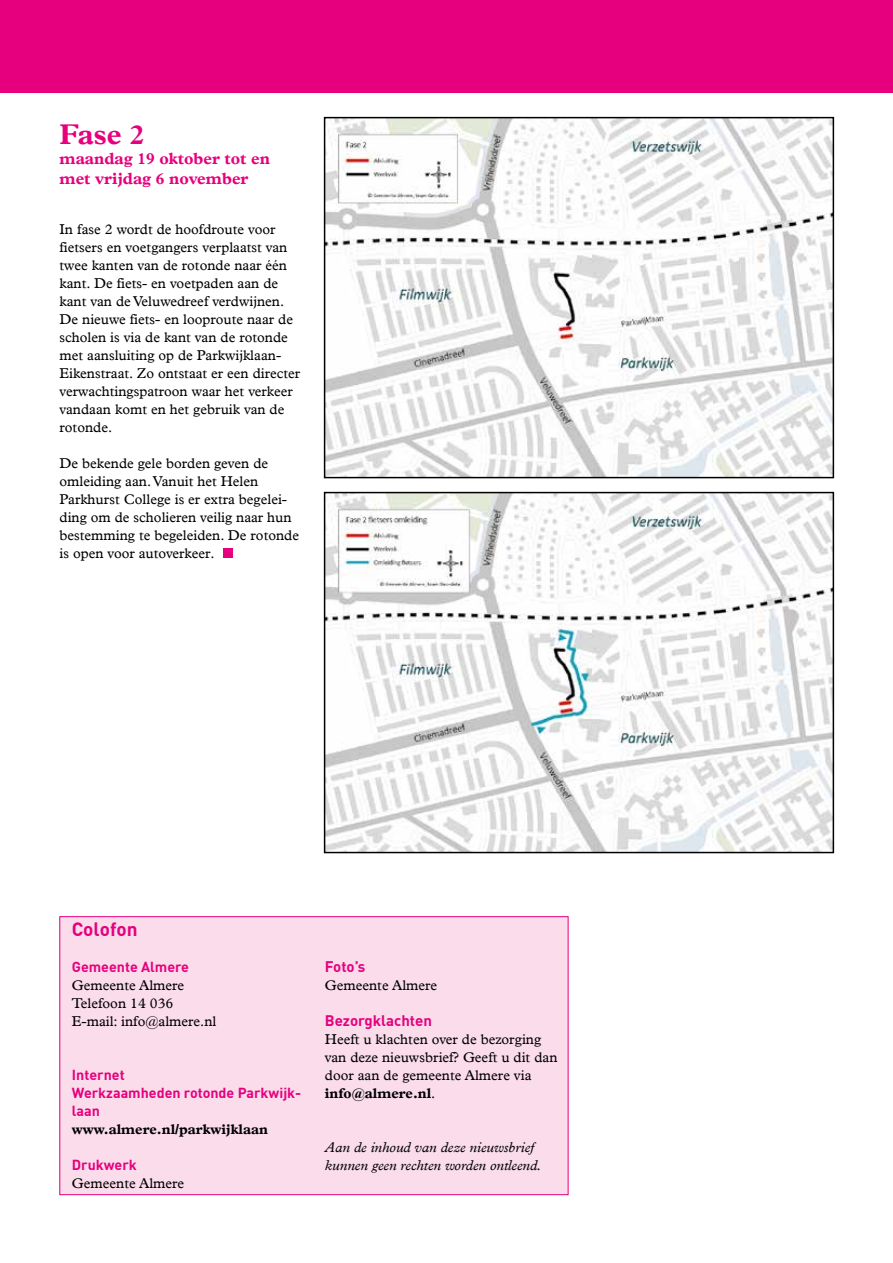
<style>
.page{position:relative;width:893px;height:1263px;background:#fff}
.page>*{position:absolute;margin:0;border:0;box-sizing:border-box;transform-origin:0 0}
.t1{font:700 28.5px "Plantin";color:#e6007d}
.t2{font:700 18.9px "DIN";color:#e6007d}
.t3{font:700 16.5px/19.8px "Plantin";color:#e6007d}
.t4{font:700 15px "DIN";color:#e6007d}
.t5{font:14.25px/18px "Plantin";color:#000}
.t6{font:700 14.25px/18px "DIN";color:#e6007d}
.t7{font:italic 14.25px/18px "Plantin";color:#000}
.t8{font:700 14.25px "Plantin";color:#000}
.s1{font-weight:700}
</style>
<div class="page">
<div style="left:59px;top:916px;width:510px;height:279px;background:#fadceb"></div>
<div style="left:0;top:0;width:893px;height:92px;background:#e6007d"></div>
<div style="left:223px;top:548px;width:10px;height:10px;background:#e6007d"></div>
<img style="left:327px;top:120px;width:504px;height:355px">
<div style="left:324px;top:117px;width:510px;height:361px;border:2px solid #000"></div>
<img style="left:327px;top:495px;width:504px;height:355px">
<div style="left:324px;top:492px;width:510px;height:361px;border:2px solid #000"></div>
<h1 class="t1" style="left:60px;top:117px;width:87px">Fase 2</h1>
<p class="t3" style="left:60px;top:148px;width:212px">maandag 19 oktober tot en met vrijdag 6 november</p>
<p class="t5" style="left:60px;top:220px;width:242px">In fase 2 wordt de hoofdroute voor fietsers en voetgangers verplaatst van twee kanten van de rotonde naar één kant. De fiets- en voetpaden aan de kant van de Veluwedreef verdwijnen.<br>De nieuwe fiets- en looproute naar de scholen is via de kant van de rotonde met aansluiting op de Parkwijklaan-Eikenstraat. Zo ontstaat er een directer verwachtingspatroon waar het verkeer vandaan komt en het gebruik van de rotonde.</p>
<p class="t5" style="left:60px;top:454px;width:241px">De bekende gele borden geven de omleiding aan. Vanuit het Helen Parkhurst College is er extra begelei&shy;ding om de scholieren veilig naar hun bestemming te begeleiden. De rotonde is open voor autoverkeer.</p>
<h2 class="t2" style="left:72px;top:917px;width:67px">Colofon</h2>
<p class="t6" style="left:72px;top:957px;width:119px">Gemeente Almere</p>
<p class="t5" style="left:72px;top:976px;width:146px">Gemeente Almere<br>Telefoon 14 036<br>E-mail: info@almere.nl</p>
<p class="t6" style="left:72px;top:1065px;width:231px">Internet<br>Werkzaamheden rotonde Parkwijk&shy;laan</p>
<p class="t8" style="left:72px;top:1121px;width:198px">www.almere.nl/parkwijklaan</p>
<p class="t6" style="left:72px;top:1155px;width:66px">Drukwerk</p>
<p class="t5" style="left:72px;top:1174px;width:114px">Gemeente Almere</p>
<p class="t4" style="left:325px;top:957px;width:42px">Foto’s</p>
<p class="t5" style="left:325px;top:976px;width:114px">Gemeente Almere</p>
<p class="t4" style="left:325px;top:1011px;width:109px">Bezorgklachten</p>
<p class="t5" style="left:325px;top:1030px;width:234px">Heeft u klachten over de bezorging van deze nieuwsbrief? Geeft u dit dan door aan de gemeente Almere via <span class="s1">info@almere.nl</span>.</p>
<p class="t7" style="left:325px;top:1138px;width:218px">Aan de inhoud van deze nieuwsbrief kunnen geen rechten worden ontleend.</p>
</div>
